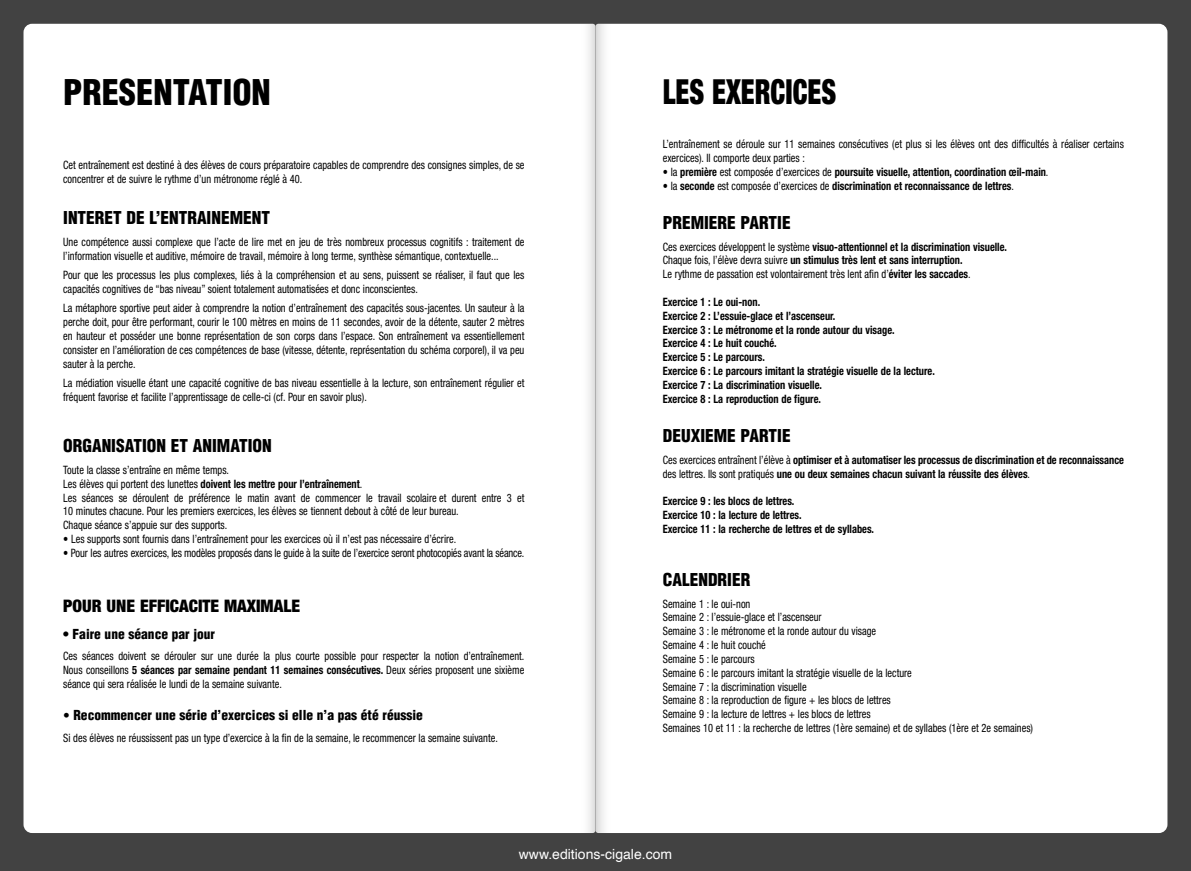
<style>
.page{position:relative;width:1191px;height:871px;background:#fff}
.page>*{position:absolute;margin:0;border:0;box-sizing:border-box;transform-origin:0 0}
.t1{font:900 condensed 34.6px "Helvetica";color:#000}
.t2{font:900 condensed 34.6px "Helvetica Neue";color:#000;scale:.8 1}
.t3{font:900 condensed 17.3px "Helvetica";color:#000}
.t4{font:900 condensed 17.3px "Helvetica Neue";color:#000}
.t5{font:14px "Helvetica";color:#fff}
.t6{font:900 condensed 13.4px "Helvetica";color:#000}
.t7{font:condensed 11.5px/13.8px "Helvetica Neue";color:#000;scale:.9 1}
.t8{font:700 condensed 11.5px/13.8px "Helvetica Neue";color:#000;scale:.9 1}
.s1{font-weight:700}
.s2{font-family:"Helvetica Neue";font-weight:700}
.s3{font-weight:400}
</style>
<div class="page">
<div style="left:0;top:0;width:1191px;height:870px;background:#424242"></div>
<div style="left:24px;top:24px;width:571px;height:808px;background:#fff"></div>
<div style="left:595px;top:24px;width:572px;height:808px;background:#fff"></div>
<h1 class="t1" style="left:63px;top:70px;width:209px">PRESENTATION</h1>
<p class="t7" style="left:63px;top:158px;width:514px">Cet entraînement est destiné à des élèves de cours préparatoire capables de comprendre des consignes simples, de se concentrer et de suivre le rythme d’un métronome réglé à 40.</p>
<h2 class="t3" style="left:63px;top:207px;width:208px">INTERET DE L’ENTRAINEMENT</h2>
<p class="t7" style="left:63px;top:235px;width:514px">Une compétence aussi complexe que l’acte de lire met en jeu de très nombreux processus cognitifs : traitement de l’information visuelle et auditive, mémoire de travail, mémoire à long terme, synthèse sémantique, contextuelle...</p>
<p class="t7" style="left:63px;top:268px;width:514px">Pour que les processus les plus complexes, liés à la compréhension et au sens, puissent se réaliser, il faut que les capacités cognitives de “bas niveau” soient totalement automatisées et donc inconscientes.</p>
<p class="t7" style="left:63px;top:301px;width:514px;text-align:justify">La métaphore sportive peut aider à comprendre la notion d’entraînement des capacités sous-jacentes. Un sauteur à la perche doit, pour être performant, courir le 100 mètres en moins de 11 secondes, avoir de la détente, sauter 2 mètres en hauteur et posséder une bonne représentation de son corps dans l’espace. Son entraînement va essentiellement consister en l’amélioration de ces compétences de base (vitesse, détente, représentation du schéma corporel), il va peu sauter à la perche.</p>
<p class="t7" style="left:63px;top:375px;width:514px">La médiation visuelle étant une capacité cognitive de bas niveau essentielle à la lecture, son entraînement régulier et fréquent favorise et facilite l’apprentissage de celle-ci (cf. Pour en savoir plus).</p>
<h2 class="t3" style="left:63px;top:435px;width:210px">ORGANISATION ET ANIMATION</h2>
<p class="t7" style="left:63px;top:462px;width:514px">Toute la classe s’entraîne en même temps.<br>Les élèves qui portent des lunettes <span class="s1">doivent les mettre pour l’entraînement</span>.<br>Les séances se déroulent de préférence le matin avant de commencer le travail scolaire et durent entre 3 et 10 minutes chacune. Pour les premiers exercices, les élèves se tiennent debout à côté de leur bureau.<br>Chaque séance s’appuie sur des supports.</p>
<p class="t7" style="left:63px;top:532px;width:438px">• Les supports sont fournis dans l’entraînement pour les exercices où il n’est pas nécessaire d’écrire.</p>
<p class="t7" style="left:63px;top:545px;width:514px">• Pour les autres exercices, les modèles proposés dans le guide à la suite de l’exercice seront photocopiés avant la séance.</p>
<h2 class="t4" style="left:63px;top:595px;width:238px">POUR UNE EFFICACITE MAXIMALE</h2>
<p class="t6" style="left:63px;top:625px;width:153px">• Faire une séance par jour</p>
<p class="t7" style="left:63px;top:649px;width:514px;text-align:justify">Ces séances doivent se dérouler sur une durée la plus courte possible pour respecter la notion d’entraînement.<br>Nous conseillons <span class="s1">5 séances par semaine pendant 11 semaines consécutives.</span> Deux séries proposent une sixième séance qui sera réalisée le lundi de la semaine suivante.</p>
<p class="t6" style="left:63px;top:706px;width:361px"><span class="s2">•</span> Recommencer une série d’exercices si elle n’a pas été réussie</p>
<p class="t7" style="left:63px;top:730px;width:484px">Si des élèves ne réussissent pas un type d’exercice à la fin de la semaine, le recommencer la semaine suivante.</p>
<h1 class="t2" style="left:663px;top:70px;width:218px">LES EXERCICES</h1>
<p class="t7" style="left:663px;top:137px;width:514px">L’entraînement se déroule sur 11 semaines consécutives (et plus si les élèves ont des difficultés à réaliser certains exercices). Il comporte deux parties :</p>
<p class="t8" style="left:663px;top:165px;width:430px"><span class="s3">• la</span> première <span class="s3">est composée d’exercices de</span> poursuite visuelle, attention, coordination œil-main<span class="s3">.</span></p>
<p class="t8" style="left:663px;top:178px;width:391px"><span class="s3">• la</span> seconde <span class="s3">est composée d’exercices de</span> discrimination et reconnaissance de lettres<span class="s3">.</span></p>
<h2 class="t3" style="left:663px;top:212px;width:129px">PREMIERE PARTIE</h2>
<p class="t7" style="left:663px;top:239px;width:384px">Ces exercices développent le système <span class="s1">visuo-attentionnel et la discrimination visuelle.<br></span>Chaque fois, l’élève devra suivre <span class="s1">un stimulus très lent et sans interruption.<br></span>Le rythme de passation est volontairement très lent afin d’<span class="s1">éviter les saccades</span>.</p>
<p class="t8" style="left:663px;top:295px;width:304px">Exercice 1 : Le oui-non.<br>Exercice 2 : L’essuie-glace et l’ascenseur.<br>Exercice 3 : Le métronome et la ronde autour du visage.<br>Exercice 4 : Le huit couché.<br>Exercice 5 : Le parcours.<br>Exercice 6 : Le parcours imitant la stratégie visuelle de la lecture.<br>Exercice 7 : La discrimination visuelle.<br>Exercice 8 : La reproduction de figure.</p>
<h2 class="t3" style="left:663px;top:424px;width:129px">DEUXIEME PARTIE</h2>
<p class="t8" style="left:663px;top:452px;width:514px"><span class="s3">Ces exercices entraînent l’élève à</span> optimiser et à automatiser les processus de discrimination et de reconnaissance <span class="s3">des lettres. Ils sont pratiqués</span> une ou deux semaines chacun suivant la réussite des élèves<span class="s3">.</span></p>
<p class="t8" style="left:663px;top:494px;width:236px">Exercice 9 : les blocs de lettres.<br>Exercice 10 : la lecture de lettres.<br>Exercice 11 : la recherche de lettres et de syllabes.</p>
<h2 class="t3" style="left:663px;top:568px;width:89px">CALENDRIER</h2>
<p class="t7" style="left:663px;top:596px;width:413px">Semaine 1 : le oui-non<br>Semaine 2 : l’essuie-glace et l’ascenseur<br>Semaine 3 : le métronome et la ronde autour du visage<br>Semaine 4 : le huit couché<br>Semaine 5 : le parcours<br>Semaine 6 : le parcours imitant la stratégie visuelle de la lecture<br>Semaine 7 : la discrimination visuelle<br>Semaine 8 : la reproduction de figure + les blocs de lettres<br>Semaine 9 : la lecture de lettres + les blocs de lettres<br>Semaines 10 et 11 : la recherche de lettres (1ère semaine) et de syllabes (1ère et 2e semaines)</p>
<p class="t5" style="left:519px;top:843px;width:155px">www.editions-cigale.com</p>
</div>
